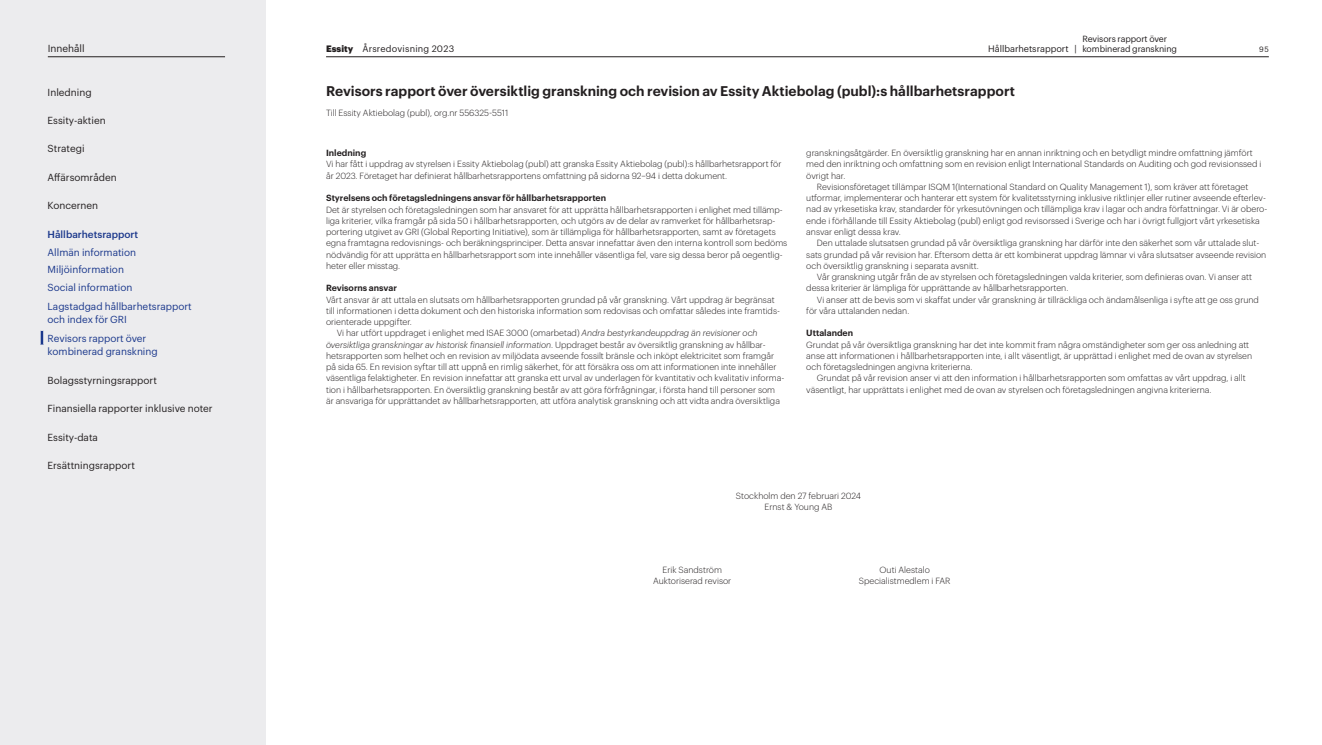
<style>
.page{position:relative;width:1322px;height:745px;background:#fff}
.page>*{position:absolute;margin:0;border:0;box-sizing:border-box;transform-origin:0 0}
.t1{font:600 13.75px "Graphik";color:#231f20}
.t2{font:10px "Graphik";color:#231f20}
.t3{font:10px/18px "Graphik";color:#1b388c}
.t4{font:500 10px "Graphik";color:#1b388c}
.t5{font:9.12px "Graphik";letter-spacing:.025em;color:#231f20}
.t6{font:9.12px "Graphik";color:#231f20}
.t7{font:300 8.75px/11.2px "Graphik";color:#231f20}
.t8{font:italic 300 8.75px "Graphik";color:#231f20}
.t9{font:600 8.75px "Graphik";color:#231f20}
.t10{font:8.75px/10px "Graphik";letter-spacing:-.01em;color:#231f20}
.t11{font:7.5px "Graphik";color:#231f20}
.s1{font-weight:900}
.s2{font-style:italic}
.s3{font-style:normal}
</style>
<div class="page">
<div style="left:0;top:0;width:266px;height:744px;background:#ececee"></div>
<hr style="left:326px;top:56px;width:943px;height:1px;background:#231f20">
<hr style="left:48px;top:56px;width:177px;height:1px;background:#231f20">
<svg style="left:40px;top:330px;width:4px;height:14px"></svg>
<p class="t10" style="left:1082px;top:33px;width:96px">Revisors rapport över kombinerad granskning</p>
<p class="t2" style="left:48px;top:40px;width:38px">Innehåll</p>
<p class="t5" style="left:326px;top:42px;width:130px"><span class="s1">Essity</span> Årsredovisning 2023</p>
<p class="t6" style="left:988px;top:42px;width:90px">Hållbarhetsrapport |</p>
<p class="t11" style="left:1259px;top:43px;width:11px">95</p>
<p class="t2" style="left:48px;top:84px;width:46px">Inledning</p>
<p class="t2" style="left:48px;top:113px;width:60px">Essity-aktien</p>
<p class="t2" style="left:48px;top:141px;width:38px">Strategi</p>
<p class="t2" style="left:48px;top:169px;width:71px">Affärsområden</p>
<p class="t2" style="left:48px;top:198px;width:52px">Koncernen</p>
<p class="t4" style="left:48px;top:226px;width:92px">Hållbarhetsrapport</p>
<p class="t3" style="left:48px;top:242px;width:146px">Allmän information<br>Miljöinformation<br>Social information<br>Lagstadgad hållbarhetsrapport</p>
<p class="t3" style="left:48px;top:309px;width:100px;line-height:18.4px">och index för GRI<br>Revisors rapport över</p>
<p class="t3" style="left:48px;top:342px;width:112px">kombinerad granskning</p>
<p class="t2" style="left:48px;top:372px;width:111px">Bolagsstyrningsrapport</p>
<p class="t2" style="left:48px;top:401px;width:167px">Finansiella rapporter inklusive noter</p>
<p class="t2" style="left:48px;top:429px;width:52px">Essity-data</p>
<p class="t2" style="left:48px;top:457px;width:89px">Ersättningsrapport</p>
<h1 class="t1" style="left:326px;top:81px;width:690px">Revisors rapport över översiktlig granskning och revision av Essity Aktiebolag (publ):s hållbarhetsrapport</h1>
<p class="t7" style="left:326px;top:107px;width:184px">Till Essity Aktiebolag (publ), org.nr 556325-5511</p>
<p class="t7" style="left:806px;top:147px;width:456px">granskningsåtgärder. En översiktlig granskning har en annan inriktning och en betydligt mindre omfattning jämfört med den inriktning och omfattning som en revision enligt International Standards on Auditing och god revisionssed i övrigt har.</p>
<p class="t7" style="left:806px;top:180px;width:462px;text-indent:11px">Revisionsföretaget tillämpar ISQM 1(International Standard on Quality Management 1), som kräver att företaget utformar, implementerar och hanterar ett system för kvalitetsstyrning inklusive riktlinjer eller rutiner avseende efterlev&shy;nad av yrkesetiska krav, standarder för yrkesutövningen och tillämpliga krav i lagar och andra författningar. Vi är obero&shy;ende i förhållande till Essity Aktiebolag (publ) enligt god revisorssed i Sverige och har i övrigt fullgjort vårt yrkesetiska ansvar enligt dessa krav.</p>
<p class="t7" style="left:817px;top:237px;width:444px">Den uttalade slutsatsen grundad på vår översiktliga granskning har därför inte den säkerhet som vår uttalade slut-</p>
<p class="t7" style="left:806px;top:248px;width:461px">sats grundad på vår revision har. Eftersom detta är ett kombinerat uppdrag lämnar vi våra slutsatser avseende revision</p>
<p class="t7" style="left:806px;top:259px;width:174px">och översiktlig granskning i separata avsnitt.</p>
<p class="t7" style="left:817px;top:270px;width:436px">Vår granskning utgår från de av styrelsen och företagsledningen valda kriterier, som definieras ovan. Vi anser att</p>
<p class="t7" style="left:806px;top:282px;width:264px">dessa kriterier är lämpliga för upprättande av hållbarhetsrapporten.</p>
<p class="t7" style="left:817px;top:293px;width:443px">Vi anser att de bevis som vi skaffat under vår granskning är tillräckliga och ändamålsenliga i syfte att ge oss grund</p>
<p class="t7" style="left:806px;top:304px;width:105px">för våra uttalanden nedan.</p>
<p class="t9" style="left:806px;top:326px;width:48px">Uttalanden</p>
<p class="t7" style="left:806px;top:338px;width:447px">Grundat på vår översiktliga granskning har det inte kommit fram några omständigheter som ger oss anledning att anse att informationen i hållbarhetsrapporten inte, i allt väsentligt, är upprättad i enlighet med de ovan av styrelsen och företagsledningen angivna kriterierna.</p>
<p class="t7" style="left:806px;top:372px;width:441px;text-indent:11px">Grundat på vår revision anser vi att den information i hållbarhetsrapporten som omfattas av vårt uppdrag, i allt väsentligt, har upprättats i enlighet med de ovan av styrelsen och företagsledningen angivna kriterierna.</p>
<p class="t9" style="left:326px;top:146px;width:42px">Inledning</p>
<p class="t7" style="left:326px;top:158px;width:457px">Vi har fått i uppdrag av styrelsen i Essity Aktiebolag (publ) att granska Essity Aktiebolag (publ):s hållbarhetsrapport för år 2023. Företaget har definierat hållbarhetsrapportens omfattning på sidorna 92–94 i detta dokument.</p>
<p class="t9" style="left:326px;top:191px;width:282px">Styrelsens och företagsledningens ansvar för hållbarhetsrapporten</p>
<p class="t7" style="left:326px;top:203px;width:463px">Det är styrelsen och företagsledningen som har ansvaret för att upprätta hållbarhetsrapporten i enlighet med tillämp&shy;liga kriterier, vilka framgår på sida 50 i hållbarhetsrapporten, och utgörs av de delar av ramverket för hållbarhetsrap&shy;portering utgivet av GRI (Global Reporting Initiative), som är tillämpliga för hållbarhetsrapporten, samt av företagets egna framtagna redovisnings- och beräkningsprinciper. Detta ansvar innefattar även den interna kontroll som bedöms nödvändig för att upprätta en hållbarhetsrapport som inte innehåller väsentliga fel, vare sig dessa beror på oegentlig&shy;heter eller misstag.</p>
<p class="t9" style="left:326px;top:281px;width:72px">Revisorns ansvar</p>
<p class="t7" style="left:326px;top:293px;width:450px">Vårt ansvar är att uttala en slutsats om hållbarhetsrapporten grundad på vår granskning. Vårt uppdrag är begränsat</p>
<p class="t7" style="left:326px;top:304px;width:454px">till informationen i detta dokument och den historiska information som redovisas och omfattar således inte framtids-</p>
<p class="t7" style="left:326px;top:315px;width:87px">orienterade uppgifter.</p>
<p class="t7" style="left:337px;top:327px;width:422px">Vi har utfört uppdraget i enlighet med ISAE 3000 (omarbetad) <span class="s2">Andra bestyrkandeuppdrag än revisioner och</span></p>
<p class="t8" style="left:326px;top:338px;width:441px">översiktliga granskningar av historisk finansiell information<span class="s3">. Uppdraget består av översiktlig granskning av hållbar-</span></p>
<p class="t7" style="left:326px;top:349px;width:450px">hetsrapporten som helhet och en revision av miljödata avseende fossilt bränsle och inköpt elektricitet som framgår</p>
<p class="t7" style="left:326px;top:360px;width:452px">på sida 65. En revision syftar till att uppnå en rimlig säkerhet, för att försäkra oss om att informationen inte innehåller</p>
<p class="t7" style="left:326px;top:372px;width:460px">väsentliga felaktigheter. En revision innefattar att granska ett urval av underlagen för kvantitativ och kvalitativ informa-</p>
<p class="t7" style="left:326px;top:383px;width:451px">tion i hållbarhetsrapporten. En översiktlig granskning består av att göra förfrågningar, i första hand till personer som</p>
<p class="t7" style="left:326px;top:394px;width:455px">är ansvariga för upprättandet av hållbarhetsrapporten, att utföra analytisk granskning och att vidta andra översiktliga</p>
<p class="t7" style="left:736px;top:489px;width:127px;text-align:center">Stockholm den 27 februari 2024<br>Ernst &amp; Young AB</p>
<p class="t7" style="left:653px;top:562px;width:80px;text-align:center">Erik Sandström<br>Auktoriserad revisor</p>
<p class="t7" style="left:859px;top:562px;width:93px;text-align:center">Outi Alestalo<br>Specialistmedlem i FAR</p>
</div>
